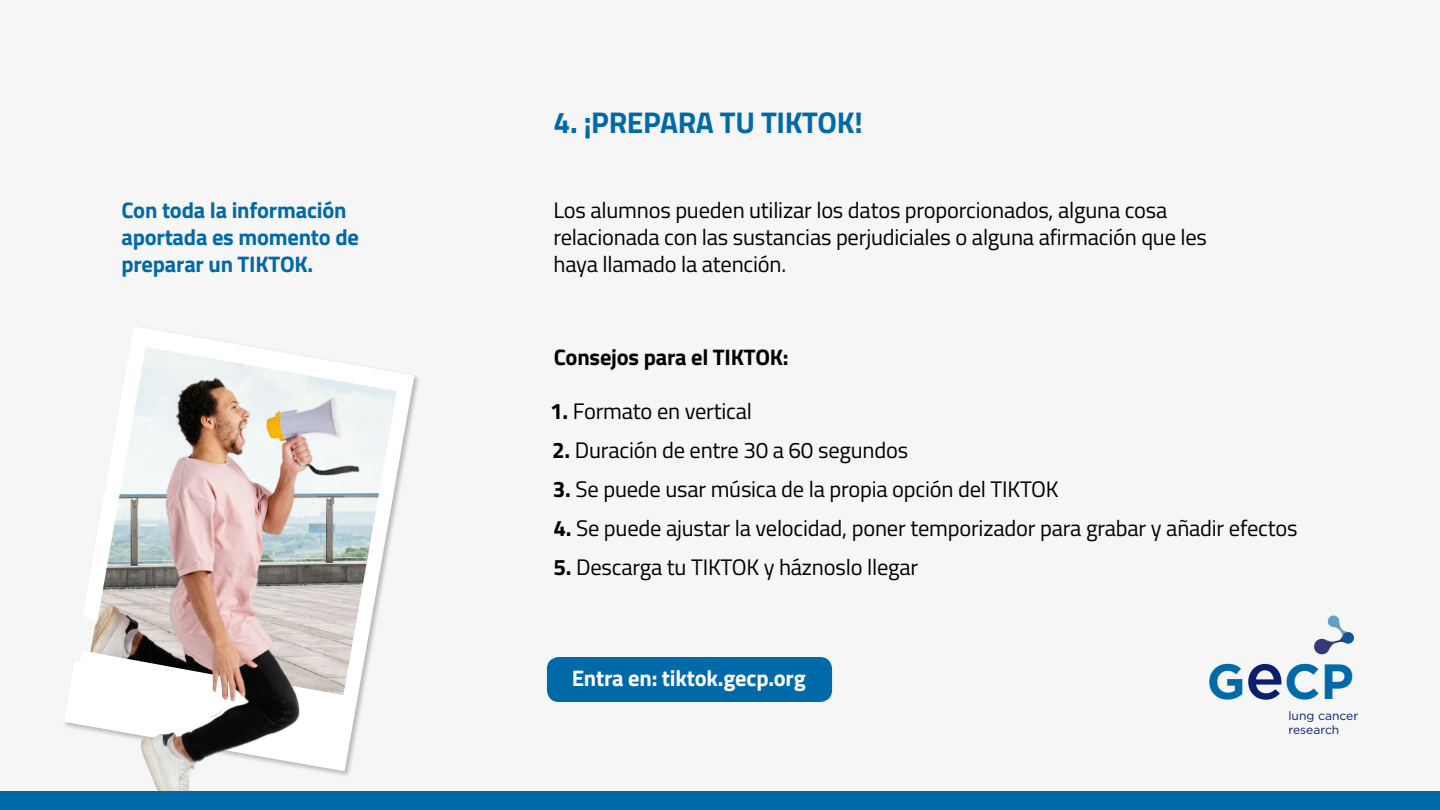
<style>
.page{position:relative;width:1440px;height:810px;background:#f6f6f6}
.page>*{position:absolute;margin:0;border:0;box-sizing:border-box;transform-origin:0 0}
.t1{font:700 49.43px "Gotham";color:#0069a7}
.t2{font:700 30px "Titillium Web";letter-spacing:-.01em;color:#0069a7}
.t3{font:22.5px/27px "Titillium Web";letter-spacing:-.01em;color:#000}
.t4{font:700 22.5px/27px "Titillium Web";letter-spacing:-.01em;color:#0069a7}
.t5{font:700 22.5px "Titillium Web";letter-spacing:-.01em;color:#fff}
.t6{font:700 22.5px "Titillium Web";letter-spacing:-.01em;color:#000}
.t7{font:12.08px/14.5px "Gotham";color:#0b206c}
.s1{font-weight:700}
</style>
<div class="page">
<div style="left:547px;top:657px;width:285px;height:45px;background:#0069a7;border-radius:12px"></div>
<img style="left:374px;top:387px;width:23px;height:245px">
<img style="left:81px;top:358px;width:293px;height:433px">
<svg style="left:64px;top:614px;width:169px;height:115px"></svg>
<div style="left:0;top:791px;width:1440px;height:19px;background:#0069a7"></div>
<svg style="left:1248px;top:664px;width:33px;height:36px"></svg>
<svg style="left:1314px;top:616px;width:40px;height:39px"></svg>
<p class="t4" style="left:122px;top:195px;width:239px">Con toda la información aportada es momento de preparar un TIKTOK.</p>
<h2 class="t2" style="left:554px;top:100px;width:311px">4. ¡PREPARA TU TIKTOK!</h2>
<p class="t3" style="left:554px;top:195px;width:655px">Los alumnos pueden utilizar los datos proporcionados, alguna cosa relacionada con las sustancias perjudiciales o alguna afirmación que les haya llamado la atención.</p>
<p class="t6" style="left:554px;top:340px;width:236px">Consejos para el TIKTOK:</p>
<p class="t3" style="left:550px;top:397px;width:203px"><span class="s1">1.</span> Formato en vertical</p>
<p class="t3" style="left:552px;top:436px;width:357px"><span class="s1">2.</span> Duración de entre 30 a 60 segundos</p>
<p class="t3" style="left:553px;top:475px;width:507px"><span class="s1">3.</span> Se puede usar música de la propia opción del TIKTOK</p>
<p class="t3" style="left:554px;top:514px;width:746px"><span class="s1">4.</span> Se puede ajustar la velocidad, poner temporizador para grabar y añadir efectos</p>
<p class="t3" style="left:554px;top:553px;width:366px"><span class="s1">5.</span> Descarga tu TIKTOK y háznoslo llegar</p>
<p class="t5" style="left:572px;top:661px;width:236px">Entra en: tiktok.gecp.org</p>
<h1 class="t1" style="left:1207px;top:653px;width:148px">G CP</h1>
<p class="t7" style="left:1288px;top:708px;width:71px">lung cancer research</p>
</div>
